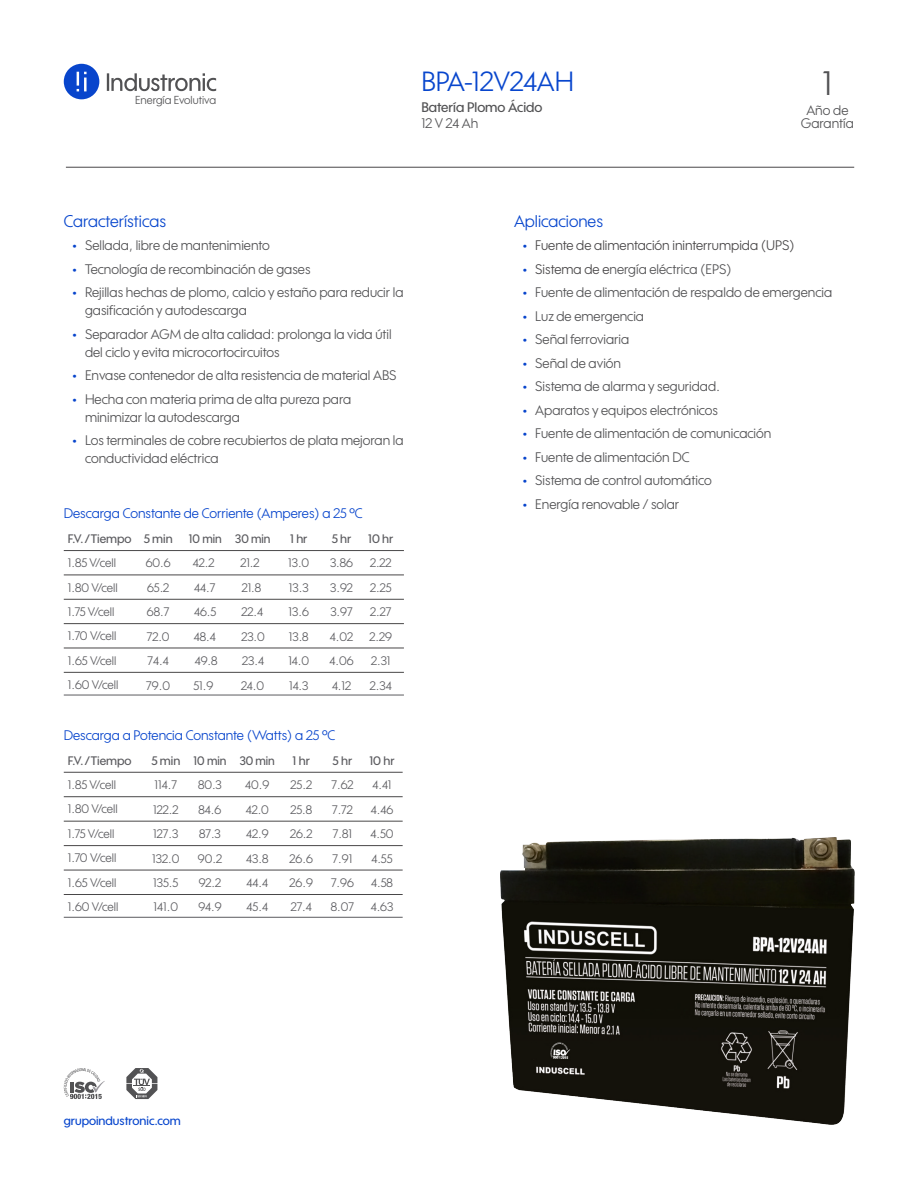
<style>
.page{position:relative;width:918px;height:1188px;background:#fff}
.page>*{position:absolute;margin:0;border:0;box-sizing:border-box;transform-origin:0 0}
.t1{font:33px "Wes FY";color:#525254}
.t2{font:27px "Wes FY";color:#0846cd}
.t3{font:16.5px "Wes FY";color:#0846cd}
.t4{font:13.5px/18px "Wes FY";color:#525254}
.t5{font:13.5px "Wes FY";color:#0845cc}
.t6{font:13.5px "Wes FY";color:#494748}
.t7{font:500 13.5px "Wes FY";color:#525254}
.t8{font:12px/24.5px "Wes FY";color:#5b5b5f}
.t9{font:500 12px "Wes FY";color:#5b5b5f}
.t10{font:500 12px "Wes FY";color:#0846cd}
.t11{font:500 12px "Wes FY";color:#5b5b5f;scale:.95 1}
.t12{font:11.25px "Wes FY";color:#525254}
.s1{font-weight:700;color:#0845cc}
.s2{color:#494748}
</style>
<div class="page">
<hr style="left:66px;top:167px;width:788px;height:1px;background:#494748">
<svg style="left:64px;top:64px;width:35px;height:35px"></svg>
<svg style="left:107px;top:73px;width:109px;height:18px"></svg>
<svg style="left:64px;top:1068px;width:41px;height:31px"></svg>
<svg style="left:126px;top:1068px;width:31px;height:31px"></svg>
<hr style="left:64px;top:695px;width:340px;height:1px;background:#5b5b5f">
<hr style="left:64px;top:917px;width:339px;height:1px;background:#5b5b5f">
<hr style="left:64px;top:575px;width:340px;height:1px;background:#494748">
<hr style="left:64px;top:796px;width:339px;height:1px;background:#494748">
<hr style="left:64px;top:550px;width:340px;height:1px;background:#494748">
<hr style="left:64px;top:772px;width:339px;height:1px;background:#494748">
<hr style="left:64px;top:599px;width:340px;height:1px;background:#494748">
<hr style="left:64px;top:821px;width:339px;height:1px;background:#494748">
<hr style="left:64px;top:623px;width:340px;height:1px;background:#494748">
<hr style="left:64px;top:845px;width:339px;height:1px;background:#494748">
<hr style="left:64px;top:648px;width:340px;height:1px;background:#494748">
<hr style="left:64px;top:870px;width:339px;height:1px;background:#494748">
<hr style="left:64px;top:672px;width:340px;height:1px;background:#494748">
<hr style="left:64px;top:894px;width:339px;height:1px;background:#494748">
<img style="left:500px;top:838px;width:354px;height:287px">
<svg style="left:545px;top:1074px;width:30px;height:8px"></svg>
<p class="t12" style="left:135px;top:93px;width:83px">Energía Evolutiva</p>
<h2 class="t2" style="left:421px;top:65px;width:154px">BPA-12V24AH</h2>
<p class="t7" style="left:421px;top:99px;width:123px">Batería Plomo Ácido</p>
<p class="t4" style="left:421px;top:114px;width:59px">12 V 24 Ah</p>
<h1 class="t1" style="left:822px;top:63px;width:11px">1</h1>
<p class="t4" style="left:801px;top:103px;width:55px;line-height:13.5px;text-align:center">Año de<br>Garantía</p>
<p class="t3" style="left:64px;top:210px;width:104px">Características</p>
<p class="t4" style="left:72px;top:236px;width:199px"><span class="s1">•</span> Sellada, libre de mantenimiento</p>
<p class="t4" style="left:72px;top:260px;width:240px"><span class="s1">•</span> Tecnología de recombinación de gases</p>
<p class="t4" style="left:85px;top:283px;width:320px;text-indent:-13px"><span class="s1">•</span> Rejillas hechas de plomo, calcio y estaño para reducir la gasificación y autodescarga</p>
<p class="t4" style="left:85px;top:325px;width:308px;text-indent:-13px"><span class="s1">•</span> Separador AGM de alta calidad: prolonga la vida útil del ciclo y evita microcortocircuitos</p>
<p class="t4" style="left:72px;top:366px;width:326px"><span class="s1">•</span> Envase contenedor de alta resistencia de material ABS</p>
<p class="t4" style="left:85px;top:390px;width:268px;text-indent:-13px"><span class="s1">•</span> Hecha con materia prima de alta pureza para minimizar la autodescarga</p>
<p class="t4" style="left:85px;top:431px;width:320px;text-indent:-13px"><span class="s1">•</span> Los terminales de cobre recubiertos de plata mejoran la conductividad eléctrica</p>
<p class="t5" style="left:64px;top:505px;width:300px">Descarga Constante de Corriente (Amperes) a 25 ºC</p>
<p class="t9" style="left:68px;top:531px;width:65px">F.V./Tiempo</p>
<p class="t8" style="left:68px;top:550px;width:52px">1.85 V/cell<br>1.80 V/cell<br>1.75 V/cell<br>1.70 V/cell<br>1.65 V/cell<br>1.60 V/cell</p>
<p class="t9" style="left:144px;top:531px;width:30px">5 min</p>
<p class="t11" style="left:189px;top:531px;width:87px">10 min 30 min</p>
<p class="t9" style="left:290px;top:531px;width:19px">1 hr</p>
<p class="t9" style="left:332px;top:531px;width:21px">5 hr</p>
<p class="t9" style="left:368px;top:531px;width:27px">10 hr</p>
<p class="t8" style="left:146px;top:550px;width:26px">60.6<br>65.2<br>68.7<br>72.0<br>74.4<br>79.0</p>
<p class="t8" style="left:193px;top:550px;width:26px">42.2<br>44.7<br>46.5<br>48.4<br>49.8<br>51.9</p>
<p class="t8" style="left:240px;top:550px;width:26px">21.2<br>21.8<br>22.4<br>23.0<br>23.4<br>24.0</p>
<p class="t8" style="left:288px;top:550px;width:23px;text-align:justify">13.0<br>13.3<br>13.6<br>13.8<br>14.0<br>14.3</p>
<p class="t8" style="left:330px;top:550px;width:26px;text-align:justify">3.86<br>3.92<br>3.97<br>4.02<br>4.06<br>4.12</p>
<p class="t8" style="left:370px;top:550px;width:24px">2.22<br>2.25<br>2.27<br>2.29<br>2.31<br>2.34</p>
<p class="t5" style="left:64px;top:727px;width:273px">Descarga a Potencia Constante (Watts) a 25 ºC</p>
<p class="t9" style="left:68px;top:753px;width:65px">F.V./Tiempo</p>
<p class="t8" style="left:68px;top:772px;width:52px">1.85 V/cell<br>1.80 V/cell<br>1.75 V/cell<br>1.70 V/cell<br>1.65 V/cell<br>1.60 V/cell</p>
<p class="t9" style="left:151px;top:753px;width:125px">5 min 10 min 30 min</p>
<p class="t9" style="left:293px;top:753px;width:19px">1 hr</p>
<p class="t9" style="left:333px;top:753px;width:21px">5 hr</p>
<p class="t9" style="left:369px;top:753px;width:27px">10 hr</p>
<p class="t8" style="left:152px;top:772px;width:29px">114.7<br>122.2<br>127.3<br>132.0<br>135.5<br>141.0</p>
<p class="t8" style="left:198px;top:772px;width:26px;text-align:justify">80.3<br>84.6<br>87.3<br>90.2<br>92.2<br>94.9</p>
<p class="t8" style="left:245px;top:772px;width:26px;text-align:justify">40.9<br>42.0<br>42.9<br>43.8<br>44.4<br>45.4</p>
<p class="t8" style="left:290px;top:772px;width:25px;text-align:justify">25.2<br>25.8<br>26.2<br>26.6<br>26.9<br>27.4</p>
<p class="t8" style="left:331px;top:772px;width:25px">7.62<br>7.72<br>7.81<br>7.91<br>7.96<br>8.07</p>
<p class="t8" style="left:371px;top:772px;width:25px">4.41<br>4.46<br>4.50<br>4.55<br>4.58<br>4.63</p>
<p class="t3" style="left:514px;top:210px;width:91px">Aplicaciones</p>
<p class="t6" style="left:523px;top:237px;width:274px"><span class="s1">•</span> Fuente de alimentación ininterrumpida (UPS)</p>
<p class="t4" style="left:523px;top:260px;width:211px"><span class="s1">•</span> <span class="s2">Sistema de e</span>nergía eléctrica (EPS)</p>
<p class="t4" style="left:523px;top:283px;width:311px"><span class="s1">•</span> Fuente de alimentación de respaldo de emergencia</p>
<p class="t4" style="left:523px;top:307px;width:123px"><span class="s1">•</span> Luz de emergencia</p>
<p class="t4" style="left:523px;top:330px;width:108px"><span class="s1">•</span> Señal ferroviaria</p>
<p class="t4" style="left:523px;top:354px;width:100px"><span class="s1">•</span> Señal de avión</p>
<p class="t4" style="left:523px;top:377px;width:199px"><span class="s1">•</span> Sistema de alarma y seguridad.</p>
<p class="t4" style="left:523px;top:401px;width:197px"><span class="s1">•</span> Aparatos y equipos electrónicos</p>
<p class="t4" style="left:523px;top:424px;width:250px"><span class="s1">•</span> Fuente de alimentación de comunicación</p>
<p class="t4" style="left:523px;top:448px;width:168px"><span class="s1">•</span> Fuente de alimentación DC</p>
<p class="t4" style="left:523px;top:471px;width:191px"><span class="s1">•</span> Sistema de control automático</p>
<p class="t4" style="left:523px;top:495px;width:158px"><span class="s1">•</span> Energía renovable / solar</p>
<p class="t10" style="left:64px;top:1113px;width:118px">grupoindustronic.com</p>
</div>
